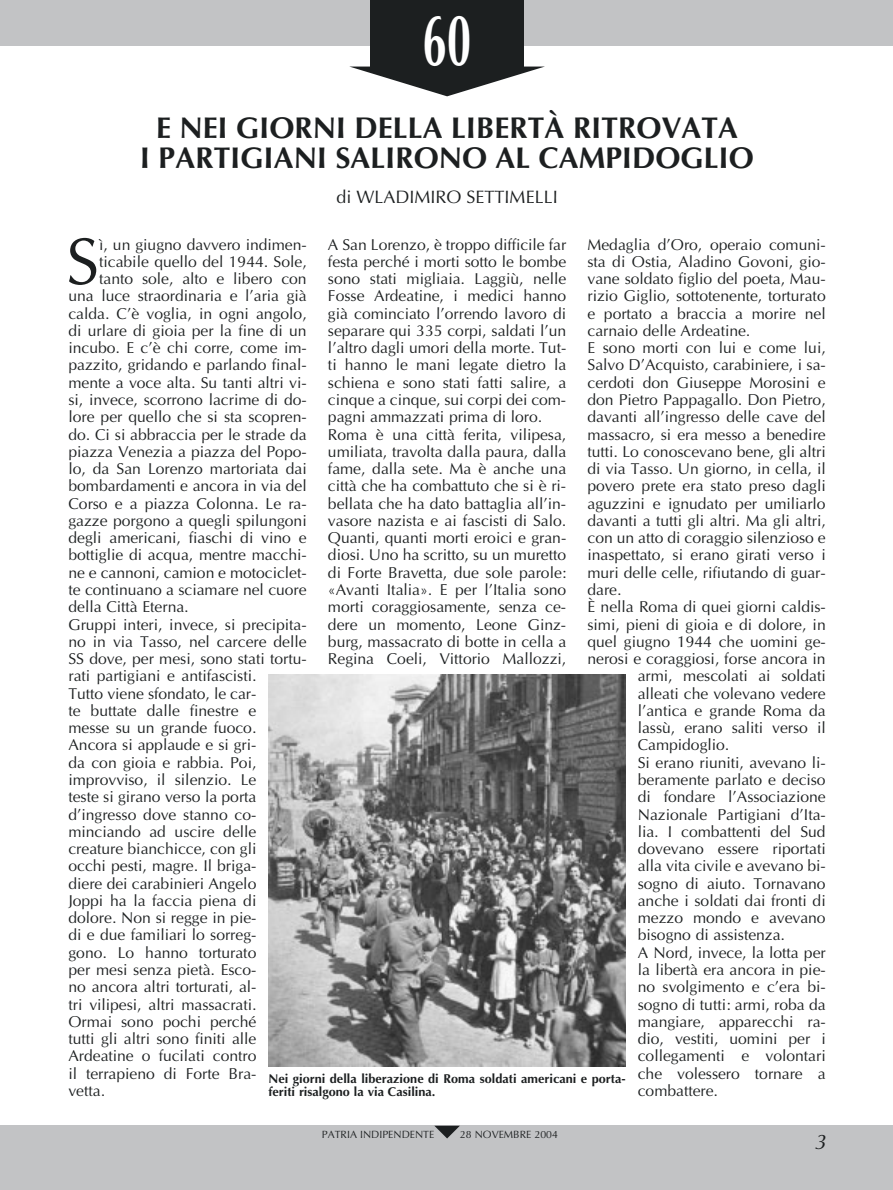
<style>
.page{position:relative;width:893px;height:1190px;background:#fff}
.page>*{position:absolute;margin:0;border:0;box-sizing:border-box;transform-origin:0 0}
.t1{font:700 73.35px "Optima";color:#fff;scale:.59 1}
.t2{font:66.45px "Optima";color:#1c1f20}
.t3{font:700 30px/30.5px "Optima";color:#1c1f20;text-align:center}
.t4{font:italic 21px "Optima";color:#1c1f20}
.t5{font:18px "Optima";color:#1c1f20}
.t6{font:15.75px/17.2px "Optima";letter-spacing:-.005em;color:#1c1f20}
.t7{font:700 12.75px/12.9px "Optima";color:#1c1f20}
.t8{font:10.5px "Optima";color:#1c1f20}
</style>
<div class="page">
<div style="left:0;top:1125px;width:892px;height:65px;background:#c2c3c5"></div>
<div style="left:0;top:0;width:892px;height:45px;background:#c2c3c5"></div>
<div style="left:370px;top:0;width:153px;height:67px;background:#1c1f20"></div>
<svg style="left:351px;top:67px;width:192px;height:29px"></svg>
<svg style="left:434px;top:1125px;width:26px;height:13px"></svg>
<img style="left:268px;top:675px;width:357px;height:391px">
<h1 class="t1" style="left:423px;top:10px;width:83px">60</h1>
<h3 class="t3" style="left:140px;top:116px;width:615px">E NEI GIORNI DELLA LIBERTÀ RITROVATA<br>I PARTIGIANI SALIRONO AL CAMPIDOGLIO</h3>
<p class="t5" style="left:336px;top:190px;width:223px">di WLADIMIRO SETTIMELLI</p>
<p class="t6" style="left:328px;top:237px;width:240px">A San Lorenzo, è troppo difficile far festa perché i morti sotto le bombe sono stati migliaia. Laggiù, nelle Fosse Ardeatine, i medici hanno già cominciato l’orrendo lavoro di separare qui 335 corpi, saldati l’un l’altro dagli umori della morte. Tut&shy;ti hanno le mani legate dietro la schiena e sono stati fatti salire, a cinque a cinque, sui corpi dei com&shy;pagni ammazzati prima di loro.<br>Roma è una città ferita, vilipesa, umiliata, travolta dalla paura, dalla fame, dalla sete. Ma è anche una città che ha combattuto che si è ri&shy;bellata che ha dato battaglia all’in&shy;vasore nazista e ai fascisti di Salo.<br>Quanti, quanti morti eroici e gran&shy;diosi. Uno ha scritto, su un muretto di Forte Bravetta, due sole parole: «Avanti Italia». E per l’Italia sono morti coraggiosamente, senza ce&shy;dere un momento, Leone Ginz&shy;burg, massacrato di botte in cella a Regina Coeli, Vittorio Mallozzi,</p>
<p class="t6" style="left:587px;top:237px;width:240px">Medaglia d’Oro, operaio comuni-</p>
<h2 class="t2" style="left:66px;top:234px;width:35px">S</h2>
<p class="t6" style="left:99px;top:237px;width:209px">ì, un giugno davvero indimen-</p>
<p class="t6" style="left:99px;top:254px;width:209px">ticabile quello del 1944. Sole,</p>
<p class="t6" style="left:99px;top:272px;width:209px">tanto sole, alto e libero con</p>
<p class="t6" style="left:68px;top:289px;width:240px">una luce straordinaria e l’aria già</p>
<p class="t6" style="left:68px;top:306px;width:240px">calda. C’è voglia, in ogni angolo,</p>
<p class="t6" style="left:68px;top:323px;width:240px">di urlare di gioia per la fine di un</p>
<p class="t6" style="left:68px;top:341px;width:240px">incubo. E c’è chi corre, come im-</p>
<p class="t6" style="left:68px;top:358px;width:240px">pazzito, gridando e parlando final-</p>
<p class="t6" style="left:68px;top:375px;width:240px">mente a voce alta. Su tanti altri vi-</p>
<p class="t6" style="left:68px;top:392px;width:240px">si, invece, scorrono lacrime di do-</p>
<p class="t6" style="left:68px;top:410px;width:240px">lore per quello che si sta scopren-</p>
<p class="t6" style="left:68px;top:427px;width:240px">do. Ci si abbraccia per le strade da</p>
<p class="t6" style="left:68px;top:444px;width:240px">piazza Venezia a piazza del Popo-</p>
<p class="t6" style="left:68px;top:461px;width:240px">lo, da San Lorenzo martoriata dai</p>
<p class="t6" style="left:68px;top:479px;width:240px">bombardamenti e ancora in via del</p>
<p class="t6" style="left:68px;top:496px;width:240px">Corso e a piazza Colonna. Le ra-</p>
<p class="t6" style="left:68px;top:513px;width:240px">gazze porgono a quegli spilungoni</p>
<p class="t6" style="left:68px;top:531px;width:240px">degli americani, fiaschi di vino e</p>
<p class="t6" style="left:68px;top:548px;width:240px">bottiglie di acqua, mentre macchi-</p>
<p class="t6" style="left:68px;top:565px;width:240px">ne e cannoni, camion e motociclet-</p>
<p class="t6" style="left:68px;top:582px;width:240px">te continuano a sciamare nel cuore</p>
<p class="t6" style="left:68px;top:600px;width:122px">della Città Eterna.</p>
<p class="t6" style="left:68px;top:617px;width:240px">Gruppi interi, invece, si precipita-</p>
<p class="t6" style="left:68px;top:634px;width:240px">no in via Tasso, nel carcere delle</p>
<p class="t6" style="left:68px;top:651px;width:240px">SS dove, per mesi, sono stati tortu-</p>
<p class="t6" style="left:68px;top:669px;width:189px">rati partigiani e antifascisti.</p>
<p class="t6" style="left:68px;top:686px;width:189px">Tutto viene sfondato, le car-</p>
<p class="t6" style="left:68px;top:703px;width:189px">te buttate dalle finestre e</p>
<p class="t6" style="left:68px;top:720px;width:189px">messe su un grande fuoco.</p>
<p class="t6" style="left:68px;top:738px;width:189px">Ancora si applaude e si gri-</p>
<p class="t6" style="left:68px;top:755px;width:189px">da con gioia e rabbia. Poi,</p>
<p class="t6" style="left:68px;top:772px;width:189px">improvviso, il silenzio. Le</p>
<p class="t6" style="left:68px;top:790px;width:189px">teste si girano verso la porta</p>
<p class="t6" style="left:68px;top:807px;width:189px">d’ingresso dove stanno co-</p>
<p class="t6" style="left:68px;top:824px;width:189px">minciando ad uscire delle</p>
<p class="t6" style="left:68px;top:841px;width:189px">creature bianchicce, con gli</p>
<p class="t6" style="left:68px;top:859px;width:189px">occhi pesti, magre. Il briga-</p>
<p class="t6" style="left:68px;top:876px;width:189px">diere dei carabinieri Angelo</p>
<p class="t6" style="left:68px;top:893px;width:189px">Joppi ha la faccia piena di</p>
<p class="t6" style="left:68px;top:910px;width:189px">dolore. Non si regge in pie-</p>
<p class="t6" style="left:68px;top:928px;width:189px">di e due familiari lo sorreg-</p>
<p class="t6" style="left:68px;top:945px;width:189px">gono. Lo hanno torturato</p>
<p class="t6" style="left:68px;top:962px;width:189px">per mesi senza pietà. Esco-</p>
<p class="t6" style="left:68px;top:979px;width:189px">no ancora altri torturati, al-</p>
<p class="t6" style="left:68px;top:997px;width:189px">tri vilipesi, altri massacrati.</p>
<p class="t6" style="left:68px;top:1014px;width:189px">Ormai sono pochi perché</p>
<p class="t6" style="left:68px;top:1031px;width:189px">tutti gli altri sono finiti alle</p>
<p class="t6" style="left:68px;top:1048px;width:189px">Ardeatine o fucilati contro</p>
<p class="t6" style="left:68px;top:1066px;width:189px">il terrapieno di Forte Bra-</p>
<p class="t6" style="left:68px;top:1083px;width:38px">vetta.</p>
<p class="t6" style="left:587px;top:254px;width:240px">sta di Ostia, Aladino Govoni, gio-</p>
<p class="t6" style="left:587px;top:272px;width:240px">vane soldato figlio del poeta, Mau-</p>
<p class="t6" style="left:587px;top:289px;width:240px">rizio Giglio, sottotenente, torturato</p>
<p class="t6" style="left:587px;top:306px;width:240px">e portato a braccia a morire nel</p>
<p class="t6" style="left:587px;top:323px;width:164px">carnaio delle Ardeatine.</p>
<p class="t6" style="left:587px;top:341px;width:240px">E sono morti con lui e come lui,</p>
<p class="t6" style="left:587px;top:358px;width:240px">Salvo D’Acquisto, carabiniere, i sa-</p>
<p class="t6" style="left:587px;top:375px;width:240px">cerdoti don Giuseppe Morosini e</p>
<p class="t6" style="left:587px;top:392px;width:240px">don Pietro Pappagallo. Don Pietro,</p>
<p class="t6" style="left:587px;top:410px;width:240px">davanti all’ingresso delle cave del</p>
<p class="t6" style="left:587px;top:427px;width:240px">massacro, si era messo a benedire</p>
<p class="t6" style="left:587px;top:444px;width:240px">tutti. Lo conoscevano bene, gli altri</p>
<p class="t6" style="left:587px;top:461px;width:240px">di via Tasso. Un giorno, in cella, il</p>
<p class="t6" style="left:587px;top:479px;width:240px">povero prete era stato preso dagli</p>
<p class="t6" style="left:587px;top:496px;width:240px">aguzzini e ignudato per umiliarlo</p>
<p class="t6" style="left:587px;top:513px;width:240px">davanti a tutti gli altri. Ma gli altri,</p>
<p class="t6" style="left:587px;top:531px;width:240px">con un atto di coraggio silenzioso e</p>
<p class="t6" style="left:587px;top:548px;width:240px">inaspettato, si erano girati verso i</p>
<p class="t6" style="left:587px;top:565px;width:240px">muri delle celle, rifiutando di guar-</p>
<p class="t6" style="left:587px;top:582px;width:35px">dare.</p>
<p class="t6" style="left:587px;top:600px;width:240px">È nella Roma di quei giorni caldis-</p>
<p class="t6" style="left:587px;top:617px;width:240px">simi, pieni di gioia e di dolore, in</p>
<p class="t6" style="left:587px;top:634px;width:240px">quel giugno 1944 che uomini ge-</p>
<p class="t6" style="left:587px;top:651px;width:240px">nerosi e coraggiosi, forse ancora in</p>
<p class="t6" style="left:637px;top:669px;width:189px">armi, mescolati ai soldati</p>
<p class="t6" style="left:637px;top:686px;width:189px">alleati che volevano vedere</p>
<p class="t6" style="left:637px;top:703px;width:189px">l’antica e grande Roma da</p>
<p class="t6" style="left:637px;top:720px;width:189px">lassù, erano saliti verso il</p>
<p class="t6" style="left:637px;top:738px;width:93px">Campidoglio.</p>
<p class="t6" style="left:637px;top:755px;width:189px">Si erano riuniti, avevano li-</p>
<p class="t6" style="left:637px;top:772px;width:189px">beramente parlato e deciso</p>
<p class="t6" style="left:637px;top:790px;width:189px">di fondare l’Associazione</p>
<p class="t6" style="left:637px;top:807px;width:189px">Nazionale Partigiani d’Ita-</p>
<p class="t6" style="left:637px;top:824px;width:189px">lia. I combattenti del Sud</p>
<p class="t6" style="left:637px;top:841px;width:189px">dovevano essere riportati</p>
<p class="t6" style="left:637px;top:859px;width:189px">alla vita civile e avevano bi-</p>
<p class="t6" style="left:637px;top:876px;width:189px">sogno di aiuto. Tornavano</p>
<p class="t6" style="left:637px;top:893px;width:189px">anche i soldati dai fronti di</p>
<p class="t6" style="left:637px;top:910px;width:189px">mezzo mondo e avevano</p>
<p class="t6" style="left:637px;top:928px;width:149px">bisogno di assistenza.</p>
<p class="t6" style="left:637px;top:945px;width:189px">A Nord, invece, la lotta per</p>
<p class="t6" style="left:637px;top:962px;width:189px">la libertà era ancora in pie-</p>
<p class="t6" style="left:637px;top:979px;width:189px">no svolgimento e c’era bi-</p>
<p class="t6" style="left:637px;top:997px;width:189px">sogno di tutti: armi, roba da</p>
<p class="t6" style="left:637px;top:1014px;width:189px">mangiare, apparecchi ra-</p>
<p class="t6" style="left:637px;top:1031px;width:189px">dio, vestiti, uomini per i</p>
<p class="t6" style="left:637px;top:1048px;width:189px">collegamenti e volontari</p>
<p class="t6" style="left:637px;top:1066px;width:189px">che volessero tornare a</p>
<p class="t6" style="left:637px;top:1083px;width:82px">combattere.</p>
<p class="t7" style="left:268px;top:1073px;width:359px">Nei giorni della liberazione di Roma soldati americani e porta&shy;feriti risalgono la via Casilina.</p>
<p class="t8" style="left:322px;top:1130px;width:114px">PATRIA INDIPENDENTE</p>
<p class="t8" style="left:460px;top:1130px;width:100px">28 NOVEMBRE 2004</p>
<h3 class="t4" style="left:814px;top:1132px;width:13px">3</h3>
</div>
